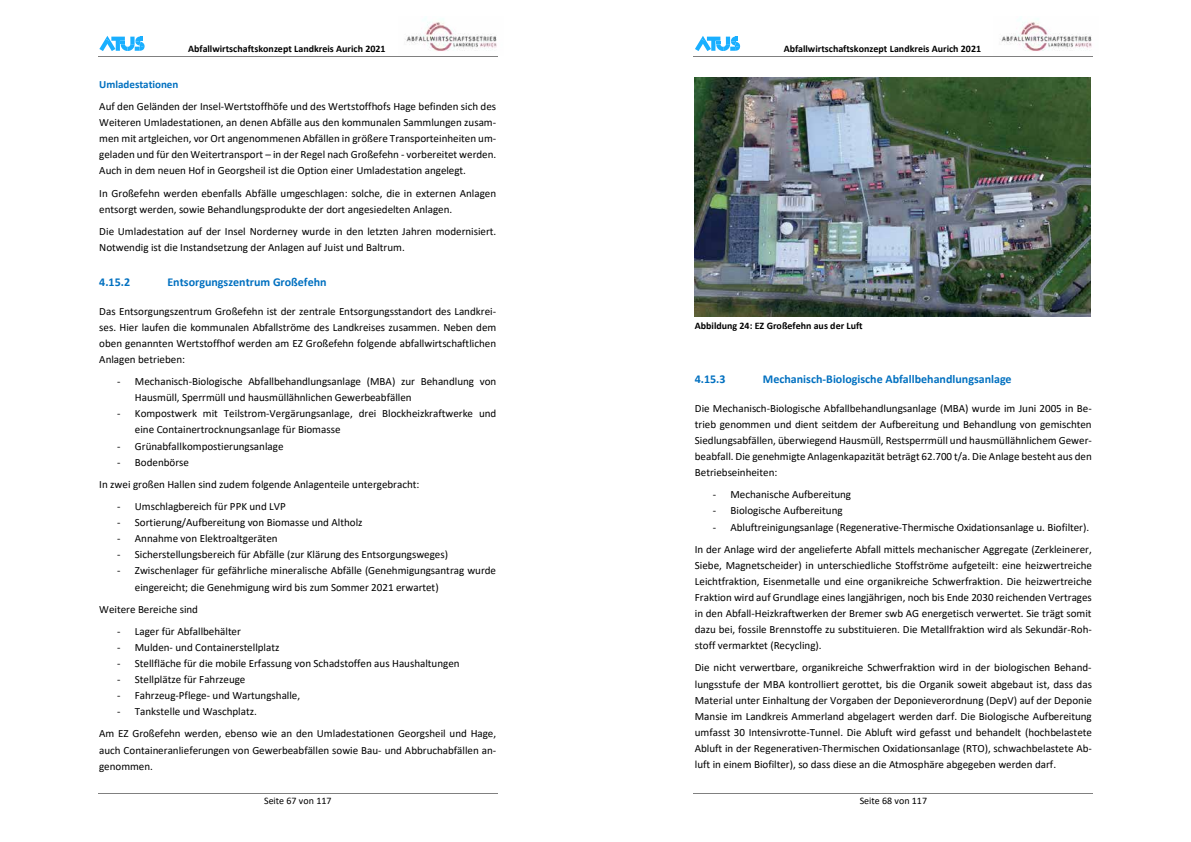
<style>
.page{position:relative;width:1191px;height:842px;background:#fff}
.page>*{position:absolute;margin:0;border:0;box-sizing:border-box;transform-origin:0 0}
.t1{font:700 12px "Calibri";color:#0070c0}
.t2{font:11px/16.1px "Calibri";color:#000}
.t3{font:700 11px "Calibri";letter-spacing:-.005em;color:#0070c0}
.t4{font:700 10px "Calibri";color:#000}
.t5{font:10px "Calibri";color:#000}
</style>
<div class="page">
<img style="left:405px;top:18px;width:92px;height:33px">
<hr style="left:98px;top:56px;width:400px;height:1px;background:#808080">
<hr style="left:98px;top:793px;width:400px;height:1px;background:#808080">
<svg style="left:99px;top:36px;width:46px;height:15px"></svg>
<img style="left:1000px;top:18px;width:92px;height:33px">
<hr style="left:693px;top:56px;width:400px;height:1px;background:#808080">
<hr style="left:693px;top:793px;width:400px;height:1px;background:#808080">
<svg style="left:695px;top:36px;width:45px;height:15px"></svg>
<img style="left:695px;top:77px;width:396px;height:240px">
<p class="t4" style="left:188px;top:42px;width:199px">Abfallwirtschaftskonzept Landkreis Aurich 2021</p>
<p class="t3" style="left:99px;top:76px;width:81px">Umladestationen</p>
<p class="t2" style="left:99px;top:98px;width:398px;text-align:justify">Auf den Geländen der Insel-Wertstoffhöfe und des Wertstoffhofs Hage befinden sich des Weiteren Umladestationen, an denen Abfälle aus den kommunalen Sammlungen zusam&shy;men mit artgleichen, vor Ort angenommenen Abfällen in größere Transporteinheiten um&shy;geladen und für den Weitertransport – in der Regel nach Großefehn - vorbereitet werden.<br>Auch in dem neuen Hof in Georgsheil ist die Option einer Umladestation angelegt.</p>
<p class="t2" style="left:99px;top:185px;width:398px">In Großefehn werden ebenfalls Abfälle umgeschlagen: solche, die in externen Anlagen entsorgt werden, sowie Behandlungsprodukte der dort angesiedelten Anlagen.</p>
<p class="t2" style="left:99px;top:223px;width:398px">Die Umladestation auf der Insel Norderney wurde in den letzten Jahren modernisiert.<br>Notwendig ist die Instandsetzung der Anlagen auf Juist und Baltrum.</p>
<p class="t1" style="left:99px;top:274px;width:32px">4.15.2</p>
<p class="t1" style="left:167px;top:274px;width:161px">Entsorgungszentrum Großefehn</p>
<p class="t2" style="left:99px;top:303px;width:398px;text-align:justify">Das Entsorgungszentrum Großefehn ist der zentrale Entsorgungsstandort des Landkrei&shy;ses. Hier laufen die kommunalen Abfallströme des Landkreises zusammen. Neben dem oben genannten Wertstoffhof werden am EZ Großefehn folgende abfallwirtschaftlichen Anlagen betrieben:</p>
<p class="t2" style="left:135px;top:373px;width:363px;text-indent:-18px">- Mechanisch-Biologische Abfallbehandlungsanlage (MBA) zur Behandlung von<br>Hausmüll, Sperrmüll und hausmüllähnlichen Gewerbeabfällen</p>
<p class="t2" style="left:135px;top:405px;width:363px;text-indent:-18px">- Kompostwerk mit Teilstrom-Vergärungsanlage, drei Blockheizkraftwerke und eine Containertrocknungsanlage für Biomasse</p>
<p class="t2" style="left:117px;top:438px;width:168px">- Grünabfallkompostierungsanlage</p>
<p class="t2" style="left:99px;top:451px;width:322px;line-height:22.1px;text-indent:18px">- Bodenbörse<br>In zwei großen Hallen sind zudem folgende Anlagenteile untergebracht:</p>
<p class="t2" style="left:117px;top:498px;width:170px">- Umschlagbereich für PPK und LVP</p>
<p class="t2" style="left:117px;top:514px;width:247px">- Sortierung/Aufbereitung von Biomasse und Altholz</p>
<p class="t2" style="left:117px;top:530px;width:162px">- Annahme von Elektroaltgeräten</p>
<p class="t2" style="left:117px;top:546px;width:332px">- Sicherstellungsbereich für Abfälle (zur Klärung des Entsorgungsweges)</p>
<p class="t2" style="left:135px;top:562px;width:363px;text-indent:-18px">- Zwischenlager für gefährliche mineralische Abfälle (Genehmigungsantrag wurde eingereicht; die Genehmigung wird bis zum Sommer 2021 erwartet)</p>
<p class="t2" style="left:99px;top:601px;width:100px">Weitere Bereiche sind</p>
<p class="t2" style="left:117px;top:623px;width:125px">- Lager für Abfallbehälter</p>
<p class="t2" style="left:117px;top:639px;width:164px">- Mulden- und Containerstellplatz</p>
<p class="t2" style="left:117px;top:655px;width:344px">- Stellfläche für die mobile Erfassung von Schadstoffen aus Haushaltungen</p>
<p class="t2" style="left:117px;top:671px;width:130px">- Stellplätze für Fahrzeuge</p>
<p class="t2" style="left:117px;top:687px;width:185px">- Fahrzeug-Pflege- und Wartungshalle,</p>
<p class="t2" style="left:99px;top:700px;width:398px;line-height:22.1px;text-indent:18px">- Tankstelle und Waschplatz.<br>Am EZ Großefehn werden, ebenso wie an den Umladestationen Georgsheil und Hage,</p>
<p class="t2" style="left:99px;top:742px;width:398px">auch Containeranlieferungen von Gewerbeabfällen sowie Bau- und Abbruchabfällen an&shy;genommen.</p>
<p class="t5" style="left:264px;top:794px;width:69px">Seite 67 von 117</p>
<p class="t4" style="left:783px;top:42px;width:199px">Abfallwirtschaftskonzept Landkreis Aurich 2021</p>
<p class="t4" style="left:695px;top:318px;width:169px">Abbildung 24: EZ Großefehn aus der Luft</p>
<p class="t1" style="left:695px;top:371px;width:32px">4.15.3</p>
<p class="t1" style="left:763px;top:371px;width:250px">Mechanisch-Biologische Abfallbehandlungsanlage</p>
<p class="t2" style="left:695px;top:400px;width:398px;text-align:justify">Die Mechanisch-Biologische Abfallbehandlungsanlage (MBA) wurde im Juni 2005 in Be&shy;trieb genommen und dient seitdem der Aufbereitung und Behandlung von gemischten Siedlungsabfällen, überwiegend Hausmüll, Restsperrmüll und hausmüllähnlichem Gewer&shy;beabfall. Die genehmigte Anlagenkapazität beträgt 62.700 t/a. Die Anlage besteht aus den Betriebseinheiten:</p>
<p class="t2" style="left:712px;top:486px;width:140px">- Mechanische Aufbereitung</p>
<p class="t2" style="left:712px;top:502px;width:131px">- Biologische Aufbereitung</p>
<p class="t2" style="left:695px;top:516px;width:398px;line-height:22.1px;text-align:right">- Abluftreinigungsanlage (Regenerative-Thermische Oxidationsanlage u. Biofilter).<br>In der Anlage wird der angelieferte Abfall mittels mechanischer Aggregate (Zerkleinerer,</p>
<p class="t2" style="left:695px;top:557px;width:399px;text-align:justify">Siebe, Magnetscheider) in unterschiedliche Stoffströme aufgeteilt: eine heizwertreiche Leichtfraktion, Eisenmetalle und eine organikreiche Schwerfraktion. Die heizwertreiche Fraktion wird auf Grundlage eines langjährigen, noch bis Ende 2030 reichenden Vertrages in den Abfall-Heizkraftwerken der Bremer swb AG energetisch verwertet. Sie trägt somit dazu bei, fossile Brennstoffe zu substituieren. Die Metallfraktion wird als Sekundär-Roh&shy;stoff vermarktet (Recycling).</p>
<p class="t2" style="left:695px;top:659px;width:399px;text-align:justify">Die nicht verwertbare, organikreiche Schwerfraktion wird in der biologischen Behand&shy;lungsstufe der MBA kontrolliert gerottet, bis die Organik soweit abgebaut ist, dass das Material unter Einhaltung der Vorgaben der Deponieverordnung (DepV) auf der Deponie Mansie im Landkreis Ammerland abgelagert werden darf. Die Biologische Aufbereitung umfasst 30 Intensivrotte-Tunnel. Die Abluft wird gefasst und behandelt (hochbelastete Abluft in der Regenerativen-Thermischen Oxidationsanlage (RTO), schwachbelastete Ab&shy;luft in einem Biofilter), so dass diese an die Atmosphäre abgegeben werden darf.</p>
<p class="t5" style="left:859px;top:794px;width:69px">Seite 68 von 117</p>
</div>
